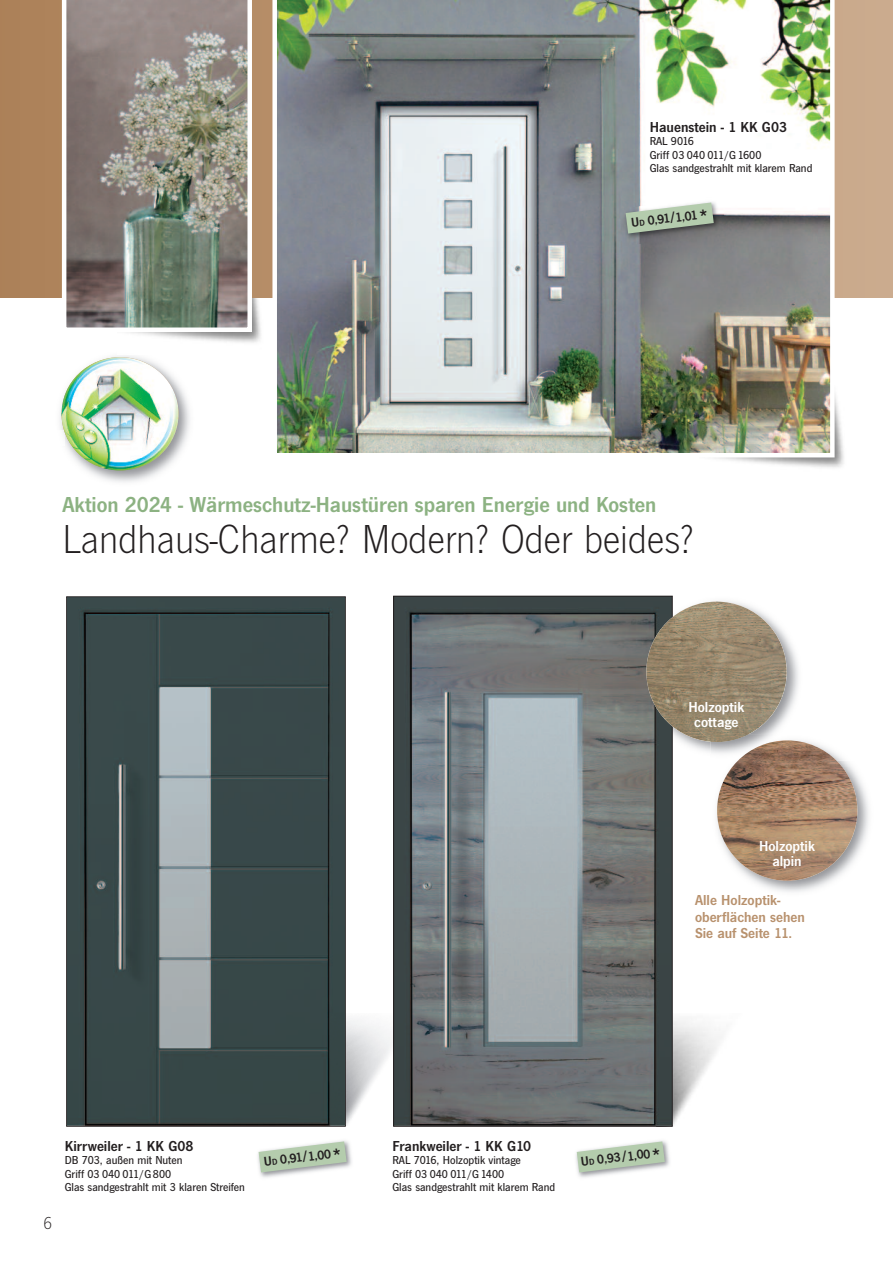
<style>
.page{position:relative;width:893px;height:1263px;background:#fff}
.page>*{position:absolute;margin:0;border:0;box-sizing:border-box;transform-origin:0 0}
.t1{font:300 42px "News Got T";color:#231f20}
.t2{font:22.5px "News Got T Dem";color:#8cb282}
.t3{font:300 18px "News Got T";color:#231f20}
.t4{font:15px "News Got T Dem";color:#231f20}
.t5{font:15px/16.5px "News Got T Dem";color:#b8916d}
.t6{font:15px/15px "News Got T Dem";color:#fff;text-align:center}
.t7{font:13.5px "News Got T Dem";color:#231f20}
.t8{font:500 12px/13.5px "News Got T";color:#231f20}
.s1{font-size:9px}
.s2{font-family:"News Got T";font-weight:500;font-size:24px}
</style>
<div class="page">
<img style="left:640px;top:595px;width:159px;height:157px">
<img style="left:130px;top:297px;width:142px;height:46px">
<svg style="left:0;top:0;width:893px;height:297px;background:#b8926d"></svg>
<img style="left:673px;top:1019px;width:49px;height:107px">
<img style="left:346px;top:1019px;width:47px;height:106px">
<img style="left:67px;top:597px;width:278px;height:529px">
<img style="left:395px;top:598px;width:276px;height:527px">
<div style="left:393px;top:596px;width:280px;height:531px;border:1px solid #231f20"></div>
<img style="left:60px;top:356px;width:130px;height:126px">
<img style="left:60px;top:431px;width:4px;height:14px">
<img style="left:62px;top:357px;width:117px;height:113px;border-radius:50%">
<img style="left:62px;top:0;width:190px;height:332px">
<img style="left:576px;top:1140px;width:94px;height:38px">
<img style="left:258px;top:1140px;width:94px;height:38px">
<svg style="left:259px;top:1141px;width:88px;height:31px"></svg>
<img style="left:715px;top:394px;width:129px;height:74px">
<img style="left:272px;top:0;width:563px;height:457px">
<img style="left:619px;top:196px;width:107px;height:50px">
<svg style="left:626px;top:202px;width:88px;height:32px;background:#aabaa7"></svg>
<img style="left:646px;top:602px;width:141px;height:140px;border-radius:50%">
<img style="left:711px;top:734px;width:158px;height:158px">
<img style="left:711px;top:734px;width:38px;height:8px">
<img style="left:717px;top:740px;width:140px;height:141px;border-radius:50%">
<svg style="left:577px;top:1141px;width:88px;height:31px"></svg>
<p class="t4" style="left:650px;top:118px;width:139px">Hauenstein - 1 KK G03</p>
<p class="t8" style="left:650px;top:134px;width:164px">RAL 9016<br>Griff 03 040 011/G 1600<br>Glas sandgestrahlt mit klarem Rand</p>
<p class="t7" style="left:630px;top:215px;width:79px;rotate:-7deg">U<span class="s1">D</span> 0,91/1,01<span class="s2">*</span></p>
<h2 class="t2" style="left:62px;top:491px;width:596px">Aktion 2024 - Wärmeschutz-Haustüren sparen Energie und Kosten</h2>
<h1 class="t1" style="left:62px;top:514px;width:633px">Landhaus-Charme? Modern? Oder beides?</h1>
<p class="t6" style="left:688px;top:699px;width:58px">Holzoptik cottage</p>
<p class="t6" style="left:759px;top:838px;width:58px">Holzoptik alpin</p>
<p class="t5" style="left:695px;top:892px;width:111px">Alle Holzoptik&shy;oberflächen sehen<br>Sie auf Seite 11.</p>
<h3 class="t3" style="left:44px;top:1212px;width:10px">6</h3>
<p class="t4" style="left:65px;top:1137px;width:130px">Kirrweiler - 1 KK G08</p>
<p class="t8" style="left:65px;top:1153px;width:182px">DB 703, außen mit Nuten<br>Griff 03 040 011/G 800<br>Glas sandgestrahlt mit 3 klaren Streifen</p>
<p class="t7" style="left:263px;top:1154px;width:80px;rotate:-7deg">U<span class="s1">D</span> 0,91/1,00<span class="s2">*</span></p>
<p class="t4" style="left:393px;top:1137px;width:140px">Frankweiler - 1 KK G10</p>
<p class="t8" style="left:393px;top:1153px;width:164px">RAL 7016, Holzoptik vintage<br>Griff 03 040 011/G 1400<br>Glas sandgestrahlt mit klarem Rand</p>
<p class="t7" style="left:580px;top:1154px;width:71px;rotate:-7deg">U<span class="s1">D</span> 0,93/1,00</p>
</div>
